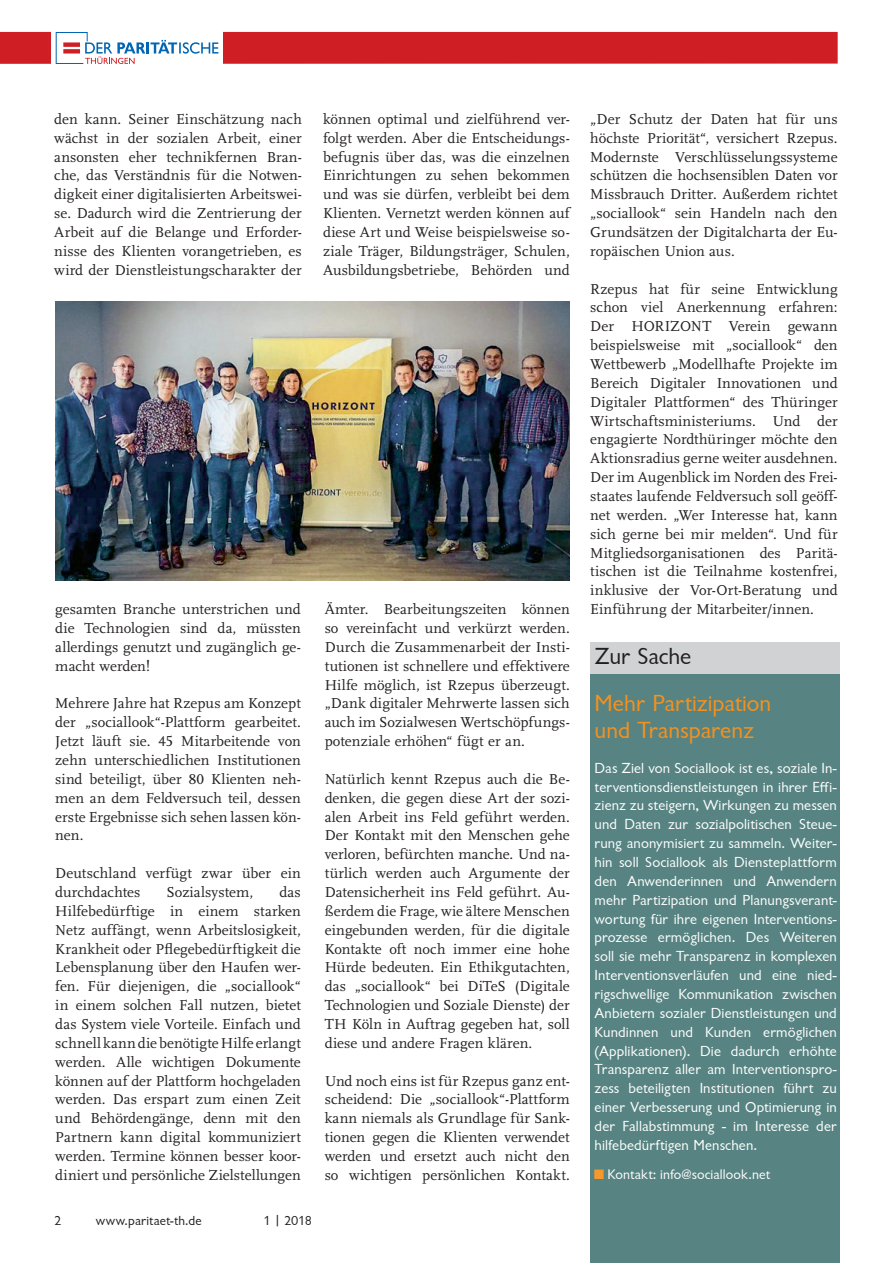
<style>
.page{position:relative;width:893px;height:1263px;background:#fff}
.page>*{position:absolute;margin:0;border:0;box-sizing:border-box;transform-origin:0 0}
.t1{font:24px/27px "Chantilly";color:#f6911e}
.t2{font:24px "Chantilly";letter-spacing:-.005em;color:#231f20}
.t3{font:15px/18.9px "Scala LF";letter-spacing:.005em;color:#231f20;text-align:justify}
.t4{font:15px/18.9px "Chantilly";letter-spacing:.01em;color:#fff;text-align:justify}
.t5{font:14.25px "Chantilly";letter-spacing:.01em;color:#fff}
.t6{font:13.5px "Chantilly";letter-spacing:.01em;color:#231f20}
.s1{font-size:13.95px;color:#f7982d}
</style>
<div class="page">
<div style="left:0;top:32px;width:838px;height:32px;background:#d01e25"></div>
<div style="left:51px;top:27px;width:172px;height:42px;background:#fff"></div>
<svg style="left:55px;top:32px;width:164px;height:32px"></svg>
<img style="left:55px;top:301px;width:515px;height:280px">
<div style="left:590px;top:659px;width:250px;height:604px;background:#578482"></div>
<div style="left:590px;top:642px;width:250px;height:32px;background:#d1d2d4"></div>
<p class="t3" style="left:54px;top:111px;width:249px">den kann. Seiner Einschätzung nach wächst in der sozialen Arbeit, einer ansonsten eher technikfernen Bran&shy;che, das Verständnis für die Notwen&shy;digkeit einer digitalisierten Arbeitswei&shy;se. Dadurch wird die Zentrierung der Arbeit auf die Belange und Erforder&shy;nisse des Klienten vorangetrieben, es wird der Dienstleistungscharakter der</p>
<p class="t3" style="left:323px;top:111px;width:248px">können optimal und zielführend ver&shy;folgt werden. Aber die Entscheidungs&shy;befugnis über das, was die einzelnen Einrichtungen zu sehen bekommen und was sie dürfen, verbleibt bei dem Klienten. Vernetzt werden können auf diese Art und Weise beispielsweise so&shy;ziale Träger, Bildungsträger, Schulen, Ausbildungsbetriebe, Behörden und</p>
<p class="t3" style="left:55px;top:601px;width:247px">gesamten Branche unterstrichen und die Technologien sind da, müssten allerdings genutzt und zugänglich ge&shy;macht werden!</p>
<p class="t3" style="left:55px;top:696px;width:247px">Mehrere Jahre hat Rzepus am Konzept der „sociallook“-Plattform gearbeitet.<br>Jetzt läuft sie. 45 Mitarbeitende von zehn unterschiedlichen Institutionen sind beteiligt, über 80 Klienten neh&shy;men an dem Feldversuch teil, dessen erste Ergebnisse sich sehen lassen kön&shy;nen.</p>
<p class="t3" style="left:55px;top:865px;width:247px">Deutschland verfügt zwar über ein durchdachtes</p>
<p class="t3" style="left:55px;top:884px;width:247px;text-indent:224px">das Hilfebedürftige in einem starken Netz auffängt, wenn Arbeitslosigkeit, Krankheit oder Pflegebedürftigkeit die Lebensplanung über den Haufen wer&shy;fen. Für diejenigen, die „sociallook“ in einem solchen Fall nutzen, bietet das System viele Vorteile. Einfach und schnell kanndie benötigteHilfe erlangt werden. Alle wichtigen Dokumente können auf der Plattform hochgeladen werden. Das erspart zum einen Zeit und Behördengänge, denn mit den Partnern kann digital kommuniziert werden. Termine können besser koor&shy;diniert und persönliche Zielstellungen</p>
<p class="t3" style="left:167px;top:884px;width:88px">Sozialsystem,</p>
<p class="t6" style="left:54px;top:1216px;width:9px">2</p>
<p class="t6" style="left:96px;top:1216px;width:108px">www.paritaet-th.de</p>
<p class="t6" style="left:264px;top:1216px;width:50px">1 | 2018</p>
<p class="t3" style="left:325px;top:601px;width:247px">Ämter. Bearbeitungszeiten können so vereinfacht und verkürzt werden.<br>Durch die Zusammenarbeit der Insti&shy;tutionen ist schnellere und effektivere Hilfe möglich, ist Rzepus überzeugt. „Dank digitaler Mehrwerte lassen sich auch im Sozialwesen Wertschöpfungs&shy;potenziale erhöhen“ fügt er an.</p>
<p class="t3" style="left:325px;top:771px;width:247px">Natürlich kennt Rzepus auch die Be&shy;denken, die gegen diese Art der sozi&shy;alen Arbeit ins Feld geführt werden.<br>Der Kontakt mit den Menschen gehe verloren, befürchten manche. Und na&shy;türlich werden auch Argumente der Datensicherheit ins Feld geführt. Au&shy;ßerdem die Frage, wie ältere Menschen eingebunden werden, für die digitale Kontakte oft noch immer eine hohe Hürde bedeuten. Ein Ethikgutachten, das „sociallook“ bei DiTeS (Digitale Technologien und Soziale Dienste) der TH Köln in Auftrag gegeben hat, soll diese und andere Fragen klären.</p>
<p class="t3" style="left:325px;top:1073px;width:247px">Und noch eins ist für Rzepus ganz ent&shy;scheidend: Die „sociallook“-Plattform kann niemals als Grundlage für Sank&shy;tionen gegen die Klienten verwendet werden und ersetzt auch nicht den so wichtigen persönlichen Kontakt.</p>
<p class="t3" style="left:590px;top:111px;width:249px">„Der Schutz der Daten hat für uns höchste Priorität“, versichert Rzepus.<br>Modernste Verschlüsselungssysteme schützen die hochsensiblen Daten vor Missbrauch Dritter. Außerdem richtet „sociallook“ sein Handeln nach den Grundsätzen der Digitalcharta der Eu&shy;ropäischen Union aus.</p>
<p class="t3" style="left:590px;top:281px;width:249px">Rzepus hat für seine Entwicklung schon viel Anerkennung erfahren:<br>Der HORIZONT Verein gewann beispielsweise mit „sociallook“ den Wettbewerb „Modellhafte Projekte im Bereich Digitaler Innovationen und Digitaler Plattformen“ des Thüringer Wirtschaftsministeriums. Und der engagierte Nordthüringer möchte den Aktionsradius gerne weiter ausdehnen.<br>Der im Augenblick im Norden des Frei&shy;staates laufende Feldversuch soll geöff&shy;net werden. „Wer Interesse hat, kann sich gerne bei mir melden“. Und für Mitgliedsorganisationen des Paritä&shy;tischen ist die Teilnahme kostenfrei, inklusive der Vor-Ort-Beratung und Einführung der Mitarbeiter/innen.</p>
<h1 class="t2" style="left:595px;top:648px;width:98px">Zur Sache</h1>
<h1 class="t1" style="left:595px;top:692px;width:178px">Mehr Partizipation und Transparenz</h1>
<p class="t4" style="left:595px;top:760px;width:244px">Das Ziel von Sociallook ist es, soziale In&shy;terventionsdienstleistungen in ihrer Effi&shy;zienz zu steigern, Wirkungen zu messen und Daten zur sozialpolitischen Steue&shy;rung anonymisiert zu sammeln. Weiter&shy;hin soll Sociallook als Diensteplattform den Anwenderinnen und Anwendern mehr Partizipation und Planungsverant&shy;wortung für ihre eigenen Interventions&shy;prozesse ermöglichen. Des Weiteren soll sie mehr Transparenz in komplexen Interventionsverläufen und eine nied&shy;rigschwellige Kommunikation zwischen Anbietern sozialer Dienstleistungen und Kundinnen und Kunden ermöglichen (Applikationen). Die dadurch erhöhte Transparenz aller am Interventionspro&shy;zess beteiligten Institutionen führt zu einer Verbesserung und Optimierung in der Fallabstimmung - im Interesse der hilfebedürftigen Menschen.</p>
<p class="t5" style="left:595px;top:1170px;width:177px"><span class="s1">■</span> Kontakt: info@sociallook.net</p>
</div>
